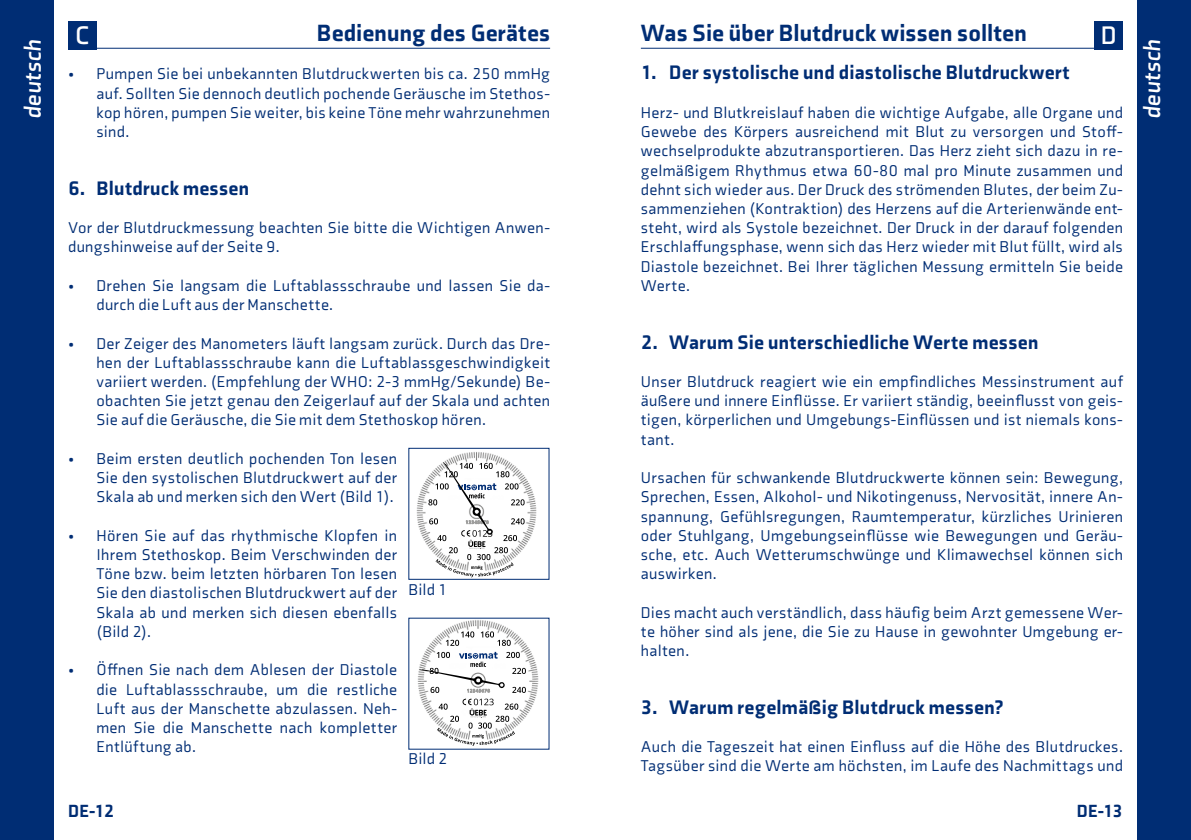
<style>
.page{position:relative;width:1191px;height:840px;background:#fff}
.page>*{position:absolute;margin:0;border:0;box-sizing:border-box;transform-origin:0 0}
.t1{font:700 26px "Axia";color:#fff}
.t2{font:900 24px "Axia";letter-spacing:.005em;color:#002d74}
.t3{font:italic 700 24px "Axia";letter-spacing:.01em;color:#fff}
.t4{font:900 20px "Axia";letter-spacing:.02em;color:#002d74}
.t5{font:900 18px "Axia";letter-spacing:-.015em;color:#002d74}
.t6{font:16px/19.2px "Axia";letter-spacing:.025em;color:#002d74;text-align:justify}
</style>
<div class="page">
<div style="left:1137px;top:0;width:54px;height:839px;background:#002d74"></div>
<div style="left:0;top:0;width:54px;height:839px;background:#002d74"></div>
<hr style="left:641px;top:48px;width:482px;height:1px;background:#002d74">
<hr style="left:68px;top:48px;width:482px;height:1px;background:#002d74">
<div style="left:1094px;top:21px;width:29px;height:28px;background:#002d74"></div>
<div style="left:68px;top:21px;width:28px;height:28px;background:#002d74"></div>
<img style="left:417px;top:620px;width:122px;height:126px">
<svg style="left:446px;top:631px;width:28px;height:14px"></svg>
<svg style="left:481px;top:631px;width:30px;height:14px"></svg>
<svg style="left:437px;top:698px;width:81px;height:47px"></svg>
<svg style="left:419px;top:651px;width:107px;height:41px"></svg>
<img style="left:416px;top:452px;width:121px;height:96px">
<svg style="left:428px;top:462px;width:96px;height:115px"></svg>
<h1 class="t1" style="left:75px;top:20px;width:16px">C</h1>
<h2 class="t2" style="left:317px;top:18px;width:235px">Bedienung des Gerätes</h2>
<h2 class="t2" style="left:641px;top:18px;width:387px">Was Sie über Blutdruck wissen sollten</h2>
<h1 class="t1" style="left:1100px;top:20px;width:17px">D</h1>
<p class="t6" style="left:96px;top:64px;width:455px;text-indent:-28px">• Pumpen Sie bei unbekannten Blutdruckwerten bis ca. 250 mmHg auf. Sollten Sie dennoch deutlich pochende Geräusche im Stethos&shy;kop hören, pumpen Sie weiter, bis keine Töne mehr wahrzunehmen sind.</p>
<h2 class="t3" style="left:18px;top:119px;width:81px;rotate:-90deg">deutsch</h2>
<h2 class="t3" style="left:1137px;top:119px;width:81px;rotate:-90deg">deutsch</h2>
<p class="t4" style="left:641px;top:60px;width:430px">1. Der systolische und diastolische Blutdruckwert</p>
<p class="t6" style="left:641px;top:103px;width:483px">Herz- und Blutkreislauf haben die wichtige Aufgabe, alle Organe und Gewebe des Körpers ausreichend mit Blut zu versorgen und Stoff&shy;wechselprodukte abzutransportieren. Das Herz zieht sich dazu in re&shy;gelmäßigem Rhythmus etwa 60-80 mal pro Minute zusammen und dehnt sich wieder aus. Der Druck des strömenden Blutes, der beim Zu&shy;sammenziehen (Kontraktion) des Herzens auf die Arterienwände ent&shy;steht, wird als Systole bezeichnet. Der Druck in der darauf folgenden Erschlaffungsphase, wenn sich das Herz wieder mit Blut füllt, wird als Diastole bezeichnet. Bei Ihrer täglichen Messung ermitteln Sie beide Werte.</p>
<p class="t4" style="left:68px;top:175px;width:182px">6. Blutdruck messen</p>
<p class="t6" style="left:68px;top:218px;width:483px">Vor der Blutdruckmessung beachten Sie bitte die Wichtigen Anwen&shy;dungshinweise auf der Seite 9.</p>
<p class="t6" style="left:96px;top:276px;width:455px;text-indent:-28px">• Drehen Sie langsam die Luftablassschraube und lassen Sie da&shy;durch die Luft aus der Manschette.</p>
<p class="t6" style="left:96px;top:333px;width:455px;text-indent:-28px">• Der Zeiger des Manometers läuft langsam zurück. Durch das Dre&shy;hen der Luftablassschraube kann die Luftablassgeschwindigkeit variiert werden. (Empfehlung der WHO: 2-3 mmHg/Sekunde) Be&shy;obachten Sie jetzt genau den Zeigerlauf auf der Skala und achten Sie auf die Geräusche, die Sie mit dem Stethoskop hören.</p>
<p class="t6" style="left:96px;top:448px;width:302px;text-indent:-28px">• Beim ersten deutlich pochenden Ton lesen Sie den systolischen Blutdruckwert auf der Skala ab und merken sich den Wert (Bild 1).</p>
<p class="t6" style="left:96px;top:525px;width:302px;text-indent:-28px">• Hören Sie auf das rhythmische Klopfen in Ihrem Stethoskop. Beim Verschwinden der Töne bzw. beim letzten hörbaren Ton lesen Sie den diastolischen Blutdruckwert auf der Skala ab und merken sich diesen ebenfalls (Bild 2).</p>
<p class="t6" style="left:96px;top:660px;width:302px;text-indent:-28px">• Öffnen Sie nach dem Ablesen der Diastole die Luftablassschraube, um die restliche Luft aus der Manschette abzulassen. Neh&shy;men Sie die Manschette nach kompletter Entlüftung ab.</p>
<p class="t4" style="left:641px;top:329px;width:399px">2. Warum Sie unterschiedliche Werte messen</p>
<p class="t6" style="left:641px;top:372px;width:483px">Unser Blutdruck reagiert wie ein empfindliches Messinstrument auf äußere und innere Einflüsse. Er variiert ständig, beeinflusst von geis&shy;tigen, körperlichen und Umgebungs-Einflüssen und ist niemals kons&shy;tant.</p>
<p class="t6" style="left:641px;top:468px;width:483px">Ursachen für schwankende Blutdruckwerte können sein: Bewegung, Sprechen, Essen, Alkohol- und Nikotingenuss, Nervosität, innere An&shy;spannung, Gefühlsregungen, Raumtemperatur, kürzliches Urinieren oder Stuhlgang, Umgebungseinflüsse wie Bewegungen und Geräu&shy;sche, etc. Auch Wetterumschwünge und Klimawechsel können sich auswirken.</p>
<p class="t6" style="left:641px;top:602px;width:483px">Dies macht auch verständlich, dass häufig beim Arzt gemessene Wer&shy;te höher sind als jene, die Sie zu Hause in gewohnter Umgebung er&shy;halten.</p>
<p class="t6" style="left:408px;top:579px;width:41px">Bild 1</p>
<p class="t4" style="left:641px;top:694px;width:364px">3. Warum regelmäßig Blutdruck messen?</p>
<p class="t6" style="left:641px;top:736px;width:483px">Auch die Tageszeit hat einen Einfluss auf die Höhe des Blutdruckes.<br>Tagsüber sind die Werte am höchsten, im Laufe des Nachmittags und</p>
<p class="t6" style="left:408px;top:748px;width:41px">Bild 2</p>
<p class="t5" style="left:68px;top:799px;width:48px">DE-12</p>
<p class="t5" style="left:1076px;top:799px;width:48px">DE-13</p>
</div>
